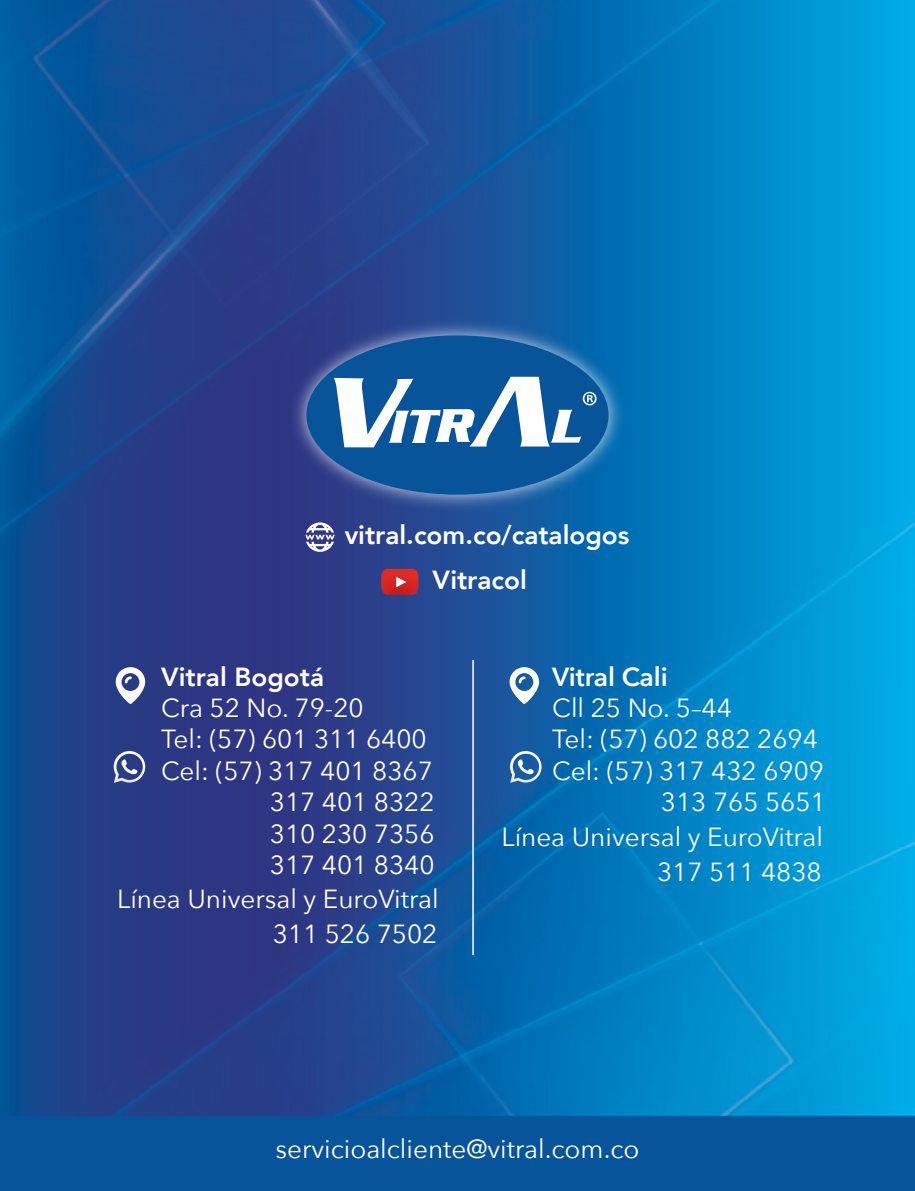
<style>
.page{position:relative;width:915px;height:1191px;background:#fff}
.page>*{position:absolute;margin:0;border:0;box-sizing:border-box;transform-origin:0 0}
.t1{font:26.1px "Avenir Next";color:#fff}
.t2{font:800 26.1px "Avenir";color:#fff}
.t3{font:600 26.1px "Avenir Next";color:#fff}
</style>
<div class="page">
<img style="left:0;top:0;width:914px;height:1191px">
<svg style="left:381px;top:569px;width:37px;height:26px"></svg>
<img style="left:284px;top:313px;width:347px;height:204px">
<div style="left:306px;top:335px;width:302px;height:159px;background:#08549b;border-radius:50%"></div>
<svg style="left:333px;top:377px;width:263px;height:70px"></svg>
<svg style="left:305px;top:522px;width:29px;height:30px"></svg>
<svg style="left:115px;top:667px;width:30px;height:37px"></svg>
<svg style="left:114px;top:751px;width:31px;height:32px"></svg>
<svg style="left:509px;top:667px;width:30px;height:37px"></svg>
<svg style="left:510px;top:751px;width:31px;height:32px"></svg>
<hr style="left:472px;top:660px;width:1px;height:295px;background:#fff">
<p class="t2" style="left:344px;top:515px;width:286px">vitral.com.co/catalogos</p>
<p class="t2" style="left:432px;top:560px;width:96px">Vitracol</p>
<p class="t2" style="left:161px;top:656px;width:164px">Vitral Bogotá</p>
<p class="t1" style="left:161px;top:686px;width:204px">Cra 52 No. 79-20</p>
<p class="t1" style="left:161px;top:717px;width:267px">Tel: (57) 601 311 6400</p>
<p class="t1" style="left:161px;top:748px;width:273px">Cel: (57) 317 401 8367</p>
<p class="t1" style="left:270px;top:780px;width:166px">317 401 8322</p>
<p class="t1" style="left:270px;top:811px;width:166px">310 230 7356</p>
<p class="t1" style="left:270px;top:842px;width:166px">317 401 8340</p>
<p class="t1" style="left:117px;top:876px;width:323px">Línea Universal y EuroVitral</p>
<p class="t1" style="left:272px;top:911px;width:166px">311 526 7502</p>
<p class="t3" style="left:552px;top:654px;width:117px">Vitral Cali</p>
<p class="t1" style="left:552px;top:686px;width:181px">Cll 25 No. 5–44</p>
<p class="t1" style="left:552px;top:717px;width:267px">Tel: (57) 602 882 2694</p>
<p class="t1" style="left:552px;top:748px;width:273px">Cel: (57) 317 432 6909</p>
<p class="t1" style="left:660px;top:780px;width:166px">313 765 5651</p>
<p class="t1" style="left:501px;top:815px;width:323px">Línea Universal y EuroVitral</p>
<p class="t1" style="left:656px;top:849px;width:166px">317 511 4838</p>
<p class="t1" style="left:275px;top:1127px;width:365px">servicioalcliente@vitral.com.co</p>
</div>
